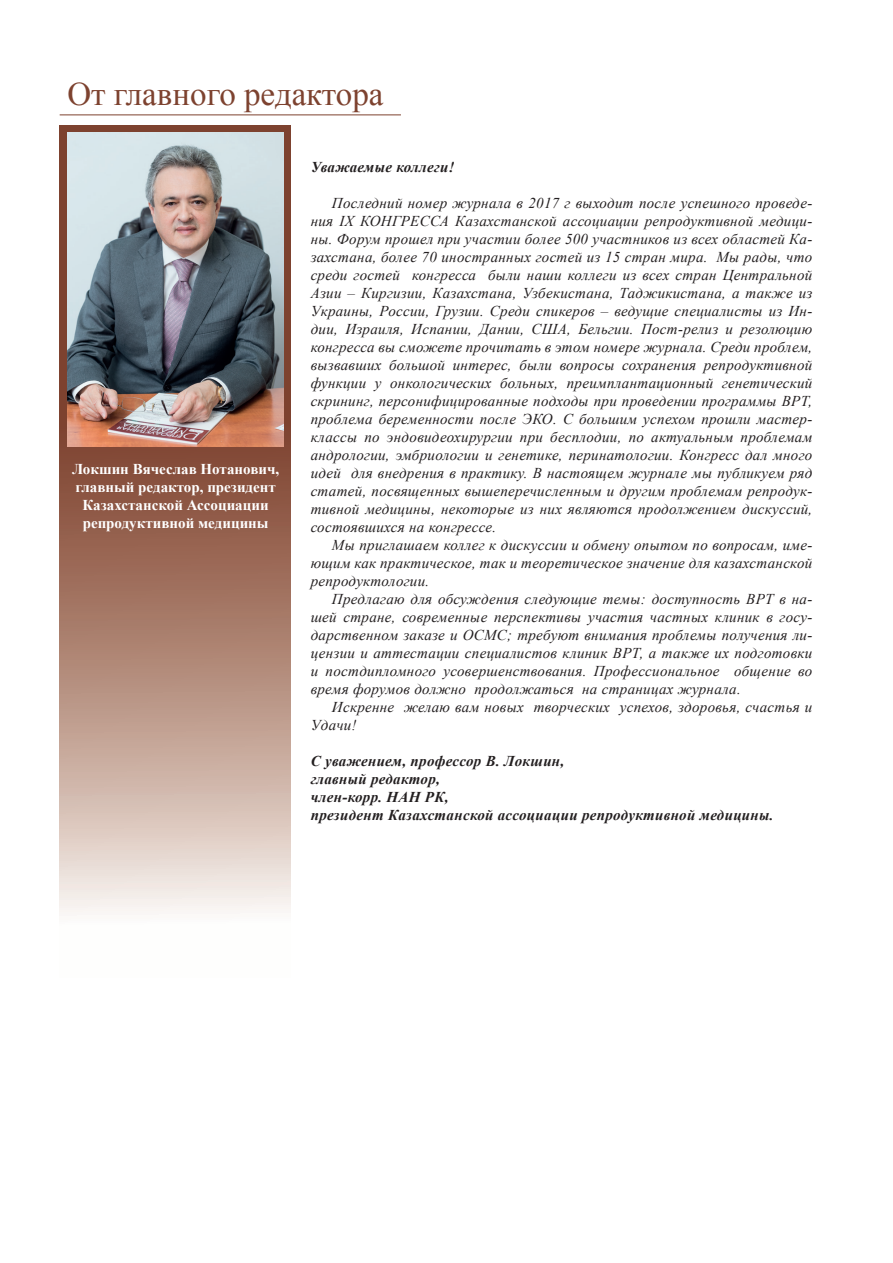
<style>
.page{position:relative;width:893px;height:1263px;background:#fff}
.page>*{position:absolute;margin:0;border:0;box-sizing:border-box;transform-origin:0 0}
.t1{font:33px "Times New Roman";color:#7d422f}
.t2{font:italic 15px/18px "Times New Roman";letter-spacing:.02em;color:#231f20;text-align:justify}
.t3{font:italic 700 15px/18px "Times New Roman";letter-spacing:.02em;color:#231f20}
.t4{font:700 15px/18px "Times New Roman";color:#fff;text-align:center}
</style>
<div class="page">
<svg style="left:60px;top:126px;width:231px;height:788px;background:#b59081"></svg>
<hr style="left:60px;top:115px;width:341px;height:1px;background:#7d422f">
<img style="left:68px;top:132px;width:216px;height:314px">
<h1 class="t1" style="left:67px;top:71px;width:318px">От главного редактора</h1>
<p class="t4" style="left:72px;top:460px;width:209px">Локшин Вячеслав Нотанович, главный редактор, президент<br>Казахстанской Ассоциации репродуктивной медицины</p>
<p class="t3" style="left:311px;top:158px;width:145px">Уважаемые коллеги!</p>
<p class="t2" style="left:311px;top:194px;width:503px;text-indent:21px">Последний номер журнала в 2017 г выходит после успешного проведе&shy;ния IX КОНГРЕССА Казахстанской ассоциации репродуктивной медици&shy;ны. Форум прошел при участии более 500 участников из всех областей Ка&shy;захстана, более 70 иностранных гостей из 15 стран мира. Мы рады, что среди гостей конгресса были наши коллеги из всех стран Центральной Азии – Киргизии, Казахстана, Узбекистана, Таджикистана, а также из Украины, России, Грузии. Среди спикеров – ведущие специалисты из Ин&shy;дии, Израиля, Испании, Дании, США, Бельгии. Пост-релиз и резолюцию конгресса вы сможете прочитать в этом номере журнала. Среди проблем, вызвавших большой интерес, были вопросы сохранения репродуктивной функции у онкологических больных, преимплантационный генетический скрининг, персонифицированные подходы при проведении программы ВРТ, проблема беременности после ЭКО. С большим успехом прошли мастер&shy;классы по эндовидеохирургии при бесплодии, по актуальным проблемам андрологии, эмбриологии и генетике, перинатологии. Конгресс дал много идей для внедрения в практику. В настоящем журнале мы публикуем ряд статей, посвященных вышеперечисленным и другим проблемам репродук&shy;тивной медицины, некоторые из них являются продолжением дискуссий, состоявшихся на конгрессе.</p>
<p class="t2" style="left:311px;top:536px;width:503px;text-indent:21px">Мы приглашаем коллег к дискуссии и обмену опытом по вопросам, име&shy;ющим как практическое, так и теоретическое значение для казахстанской репродуктологии.</p>
<p class="t2" style="left:311px;top:590px;width:503px;text-indent:21px">Предлагаю для обсуждения следующие темы: доступность ВРТ в на&shy;шей стране, современные перспективы участия частных клиник в госу&shy;дарственном заказе и ОСМС; требуют внимания проблемы получения ли&shy;цензии и аттестации специалистов клиник ВРТ, а также их подготовки и постдипломного усовершенствования. Профессиональное общение во время форумов должно продолжаться на страницах журнала.</p>
<p class="t2" style="left:311px;top:698px;width:503px;text-indent:21px">Искренне желаю вам новых творческих успехов, здоровья, счастья и<br>Удачи!</p>
<p class="t3" style="left:311px;top:752px;width:464px">С уважением, профессор В. Локшин,<br>главный редактор,<br>член-корр. НАН РК,<br>президент Казахстанской ассоциации репродуктивной медицины.</p>
</div>
